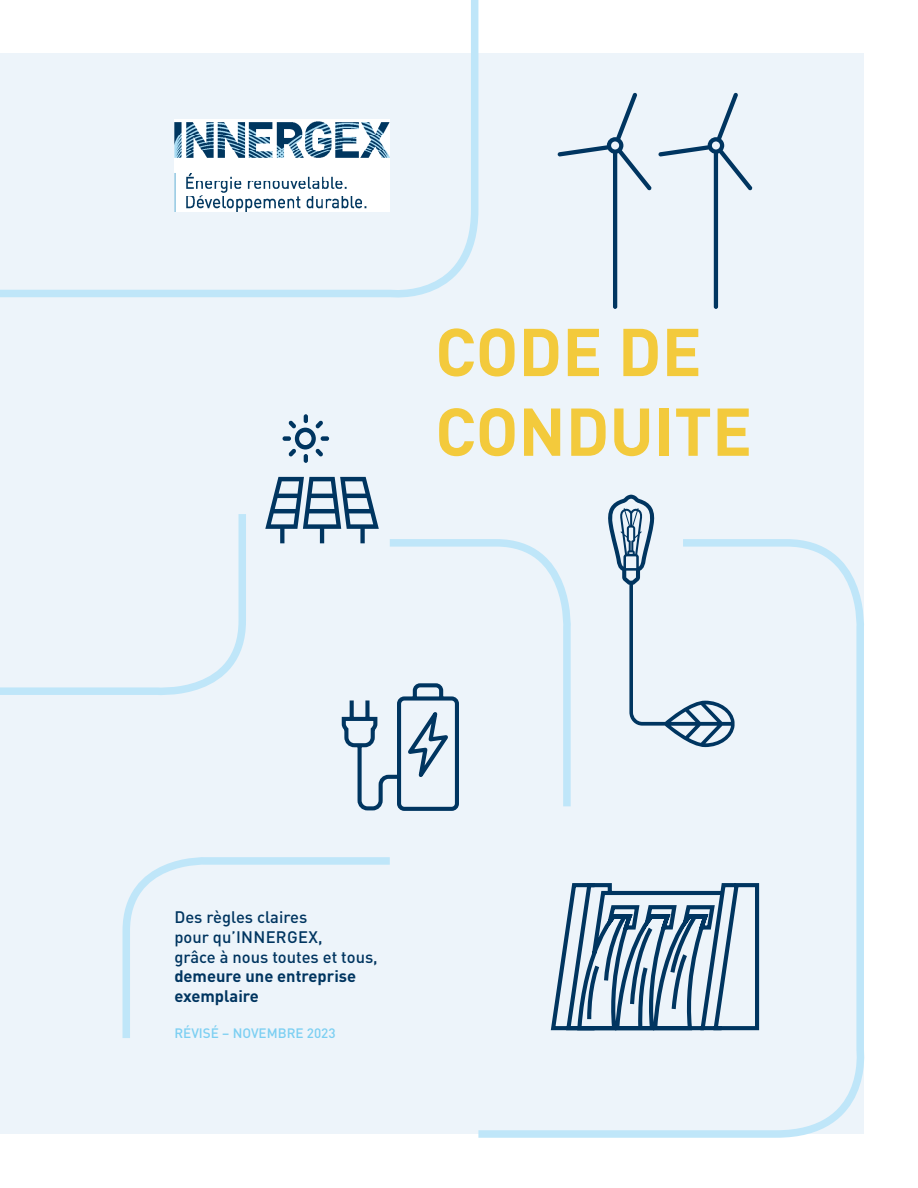
<style>
.page{position:relative;width:918px;height:1188px;background:#fff}
.page>*{position:absolute;margin:0;border:0;box-sizing:border-box;transform-origin:0 0}
.t1{font:700 66.45px/79.7px "DIN Pro";color:#f3ca3c}
.t2{font:500 16.5px/19.8px "DIN Pro";color:#003560}
.t3{font:500 13.5px "DIN Pro";color:#7ccff2}
.s1{font-weight:700}
</style>
<div class="page">
<div style="left:0;top:54px;width:864px;height:1080px;background:#edf4fa"></div>
<svg style="left:0;top:514px;width:246px;height:181px"></svg>
<svg style="left:390px;top:539px;width:81px;height:8px"></svg>
<svg style="left:471px;top:539px;width:394px;height:599px"></svg>
<svg style="left:0;top:0;width:482px;height:298px"></svg>
<svg style="left:122px;top:857px;width:268px;height:181px"></svg>
<svg style="left:607px;top:495px;width:128px;height:252px"></svg>
<svg style="left:548px;top:881px;width:213px;height:152px"></svg>
<svg style="left:265px;top:477px;width:114px;height:66px"></svg>
<div style="left:321px;top:436px;width:8px;height:5px;background:#003560;border-radius:2px"></div>
<div style="left:283px;top:436px;width:8px;height:5px;background:#003560;border-radius:2px"></div>
<svg style="left:289px;top:414px;width:34px;height:49px"></svg>
<svg style="left:341px;top:683px;width:118px;height:128px"></svg>
<svg style="left:558px;top:93px;width:94px;height:216px"></svg>
<svg style="left:658px;top:93px;width:95px;height:216px"></svg>
<p class="t1" style="left:435px;top:304px;width:319px">CODE DE<br>CONDUITE</p>
<p class="t2" style="left:174px;top:905px;width:205px">Des règles claires<br>pour qu’INNERGEX,<br>grâce à nous toutes et tous, <span class="s1">demeure une entreprise exemplaire</span></p>
<p class="t3" style="left:174px;top:1022px;width:163px">RÉVISÉ – NOVEMBRE 2023</p>
</div>
